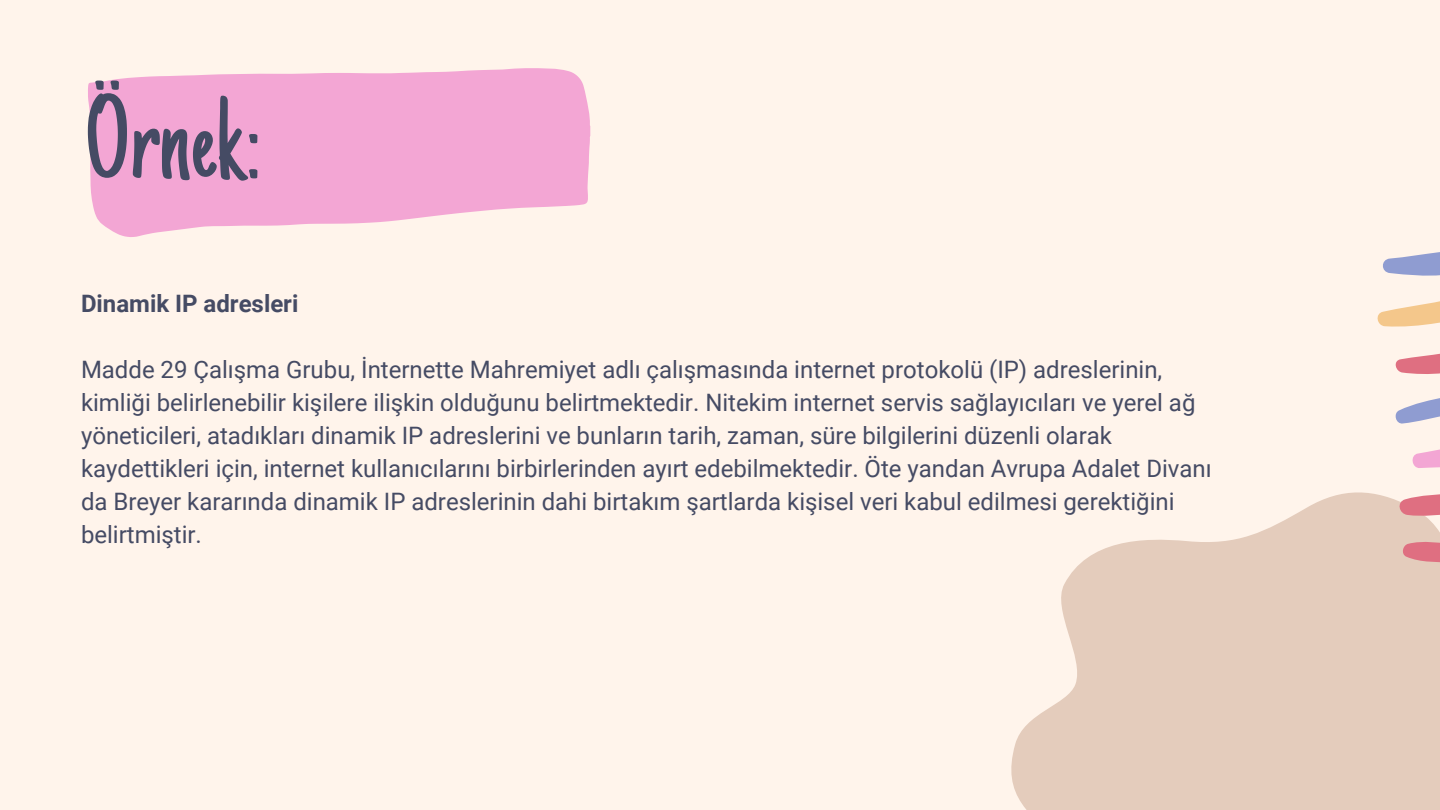
<style>
.page{position:relative;width:1440px;height:810px;background:#fff4eb}
.page>*{position:absolute;margin:0;border:0;box-sizing:border-box;transform-origin:0 0}
.t1{font:120px "Just Another Hand";color:#454b64}
.t2{font:24px/33px "Roboto";color:#454b64}
.t3{font:700 24px "Roboto";color:#454b64}
</style>
<div class="page">
<svg style="left:1011px;top:492px;width:429px;height:318px;fill:#e4ccbc"></svg>
<svg style="left:1383px;top:252px;width:57px;height:24px"></svg>
<svg style="left:1377px;top:301px;width:63px;height:26px"></svg>
<svg style="left:1395px;top:353px;width:45px;height:21px"></svg>
<svg style="left:1395px;top:398px;width:45px;height:26px"></svg>
<svg style="left:1412px;top:449px;width:28px;height:19px"></svg>
<svg style="left:1396px;top:492px;width:44px;height:25px"></svg>
<svg style="left:1401px;top:540px;width:39px;height:26px"></svg>
<svg style="left:88px;top:68px;width:502px;height:169px;background:#f4b0d7"></svg>
<p class="t1" style="left:84px;top:93px;width:179px">Örnek:</p>
<h1 class="t3" style="left:81px;top:290px;width:219px">Dinamik IP adresleri</h1>
<p class="t2" style="left:81px;top:353px;width:1132px">Madde 29 Çalışma Grubu, İnternette Mahremiyet adlı çalışmasında internet protokolü (IP) adreslerinin, kimliği belirlenebilir kişilere ilişkin olduğunu belirtmektedir. Nitekim internet servis sağlayıcıları ve yerel ağ yöneticileri, atadıkları dinamik IP adreslerini ve bunların tarih, zaman, süre bilgilerini düzenli olarak kaydettikleri için, internet kullanıcılarını birbirlerinden ayırt edebilmektedir. Öte yandan Avrupa Adalet Divanı da Breyer kararında dinamik IP adreslerinin dahi birtakım şartlarda kişisel veri kabul edilmesi gerektiğini belirtmiştir.</p>
</div>
